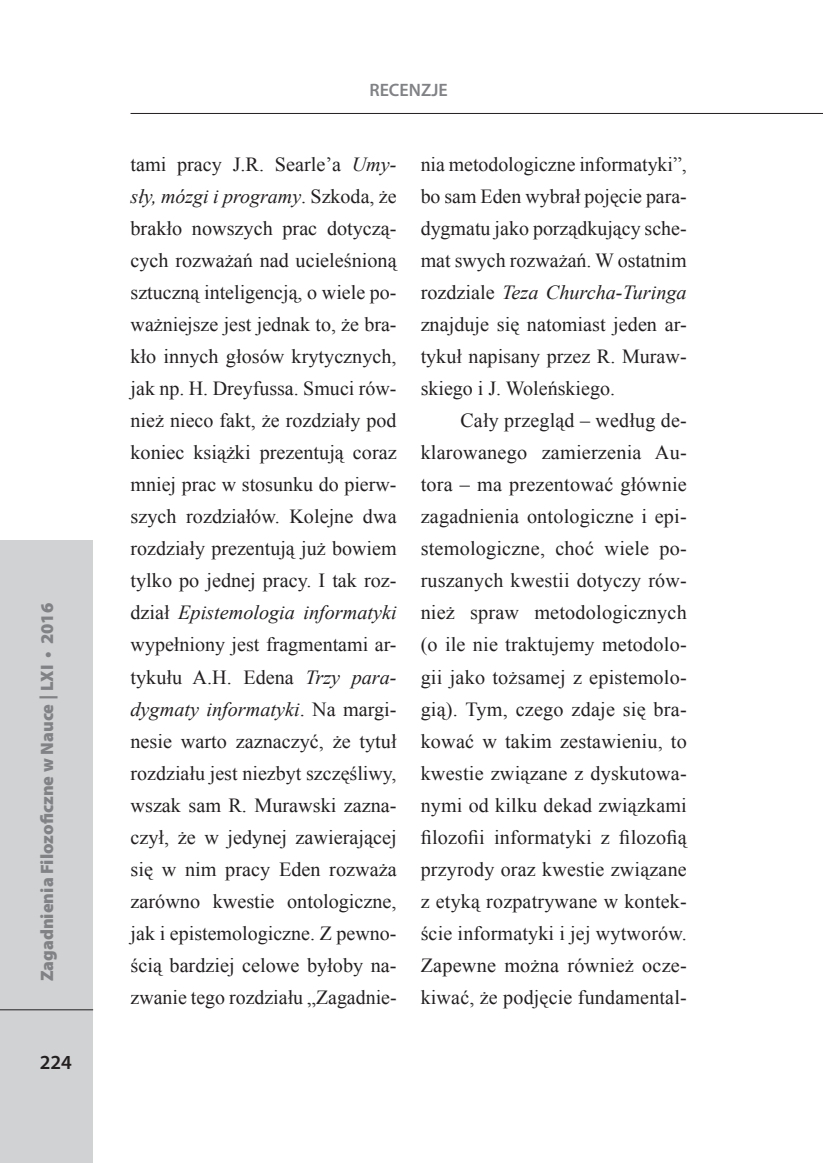
<style>
.page{position:relative;width:823px;height:1163px;background:#fff}
.page>*{position:absolute;margin:0;border:0;box-sizing:border-box;transform-origin:0 0}
.Tekst_recenzje_ZF{font:20px/32px "Times New Roman";color:#231f20;text-align:justify}
.t1{font:600 20px "Myriad Pro";color:#231f20}
.t2{font:900 18px "Myriad Pro";color:#808285}
.t3{font:600 18px "Myriad Pro";color:#808285}
.s1{font-style:italic}
</style>
<div class="page">
<div style="left:0;top:540px;width:93px;height:622px;background:#d1d2d4"></div>
<hr style="left:130px;top:113px;width:692px;height:1px;background:#231f20">
<hr style="left:0;top:1009px;width:93px;height:1px;background:#231f20">
<p class="t2" style="left:35px;top:981px;width:380px;rotate:-90deg">Zagadnienia Filozoficzne w Nauce | LXI • 2016</p>
<p class="t1" style="left:40px;top:1049px;width:34px">224</p>
<p class="t3" style="left:369px;top:79px;width:80px">RECENZJE</p>
<p class="Tekst_recenzje_ZF" style="left:130px;top:148px;width:267px">tami pracy J.R. Searle’a <span class="s1">Umy&shy;sły, mózgi i programy</span>. Szkoda, że brakło nowszych prac dotyczą&shy;cych rozważań nad ucieleśnioną sztuczną inteligencją, o wiele po&shy;ważniejsze jest jednak to, że bra&shy;kło innych głosów krytycznych, jak np. H. Dreyfussa. Smuci rów&shy;nież nieco fakt, że rozdziały pod koniec książki prezentują coraz mniej prac w stosunku do pierw&shy;szych rozdziałów. Kolejne dwa rozdziały prezentują już bowiem tylko po jednej pracy. I tak roz&shy;dział <span class="s1">Epistemologia informatyki </span>wypełniony jest fragmentami ar&shy;tykułu A.H. Edena <span class="s1">Trzy para&shy;dygmaty informatyki</span>. Na margi&shy;nesie warto zaznaczyć, że tytuł rozdziału jest niezbyt szczęśliwy, wszak sam R. Murawski zazna&shy;czył, że w jedynej zawierającej się w nim pracy Eden rozważa zarówno kwestie ontologiczne, jak i epistemologiczne. Z pewno&shy;ścią bardziej celowe byłoby na&shy;zwanie tego rozdziału „Zagadnie-</p>
<p class="Tekst_recenzje_ZF" style="left:420px;top:148px;width:267px">nia metodologiczne informatyki”, bo sam Eden wybrał pojęcie para&shy;dygmatu jako porządkujący sche&shy;mat swych rozważań. W ostatnim rozdziale <span class="s1">Teza Churcha-Turinga </span>znajduje się natomiast jeden ar&shy;tykuł napisany przez R. Muraw&shy;skiego i J. Woleńskiego.</p>
<p class="Tekst_recenzje_ZF" style="left:420px;top:404px;width:267px;text-indent:40px">Cały przegląd – według de&shy;klarowanego zamierzenia Au&shy;tora – ma prezentować głównie zagadnienia ontologiczne i epi&shy;stemologiczne, choć wiele po&shy;ruszanych kwestii dotyczy rów&shy;nież spraw metodologicznych (o ile nie traktujemy metodolo&shy;gii jako tożsamej z epistemolo&shy;gią). Tym, czego zdaje się bra&shy;kować w takim zestawieniu, to kwestie związane z dyskutowa&shy;nymi od kilku dekad związkami filozofii informatyki z filozofią przyrody oraz kwestie związane z etyką rozpatrywane w kontek&shy;ście informatyki i jej wytworów.<br>Zapewne można również ocze&shy;kiwać, że podjęcie fundamental-</p>
</div>
